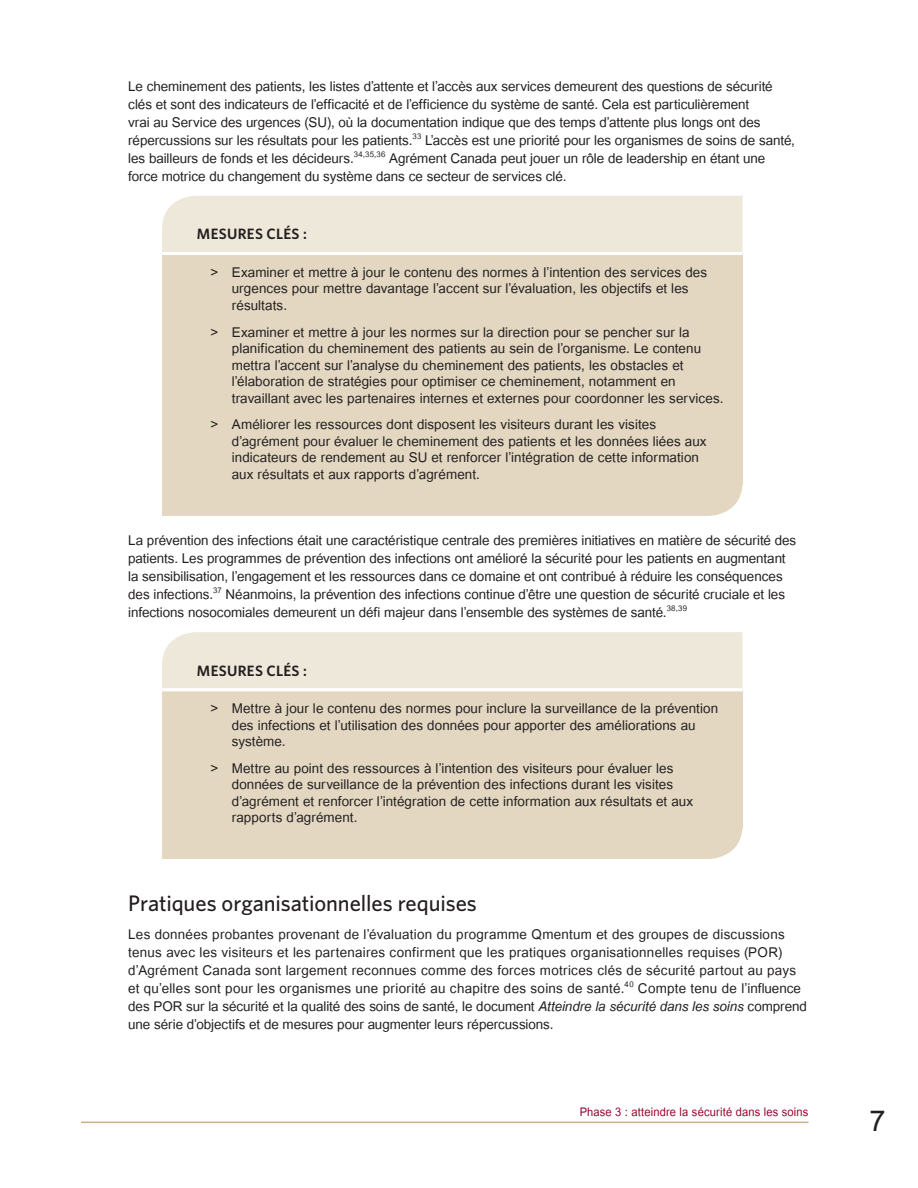
<style>
.page{position:relative;width:918px;height:1188px;background:#fff}
.page>*{position:absolute;margin:0;border:0;box-sizing:border-box;transform-origin:0 0}
.t1{font:40.5px "Utsaah";color:#231f20}
.heading_4{font:500 22.5px "Whitney";letter-spacing:-.005em;color:#231f20}
.key_action_bullet{font:18.75px/18px "Utsaah";color:#231f20}
.t2{font:16.5px "Utsaah";letter-spacing:.01em;color:#98012d;scale:.94 1}
.t3{font:600 15px "Whitney";letter-spacing:.025em;color:#231f20}
.s1{font-style:italic}
</style>
<div class="page">
<hr style="left:81px;top:1122px;width:727px;height:1px;background:#c8b08b">
<div style="left:162px;top:196px;width:580px;height:56px;background:#eee8da"></div>
<div style="left:162px;top:254px;width:580px;height:231px;background:#e3d7c1"></div>
<hr style="left:162px;top:252px;width:580px;height:3px;background:#fff">
<div style="left:162px;top:632px;width:580px;height:56px;background:#eee8da"></div>
<div style="left:162px;top:690px;width:580px;height:138px;background:#e3d7c1"></div>
<hr style="left:162px;top:688px;width:580px;height:3px;background:#fff">
<div style="left:162px;top:485px;width:580px;height:31px;background:#e3d7c1"></div>
<div style="left:162px;top:828px;width:580px;height:31px;background:#e3d7c1"></div>
<p class="key_action_bullet" style="left:128px;top:78px;width:668px">Le cheminement des patients, les listes d’attente et l’accès aux services demeurent des questions de sécurité clés et sont des indicateurs de l’efficacité et de l’efficience du système de santé. Cela est particulièrement<br>vrai au Service des urgences (SU), où la documentation indique que des temps d’attente plus longs ont des répercussions sur les résultats pour les patients.<sup>33</sup> L’accès est une priorité pour les organismes de soins de santé, les bailleurs de fonds et les décideurs.<sup>34,35,36</sup> Agrément Canada peut jouer un rôle de leadership en étant une force motrice du changement du système dans ce secteur de services clé.</p>
<p class="t3" style="left:197px;top:224px;width:112px">MESURES CLÉS :</p>
<p class="key_action_bullet" style="left:232px;top:265px;width:477px;line-height:16.5px;text-indent:-21px">&gt; Examiner et mettre à jour le contenu des normes à l’intention des services des urgences pour mettre davantage l’accent sur l’évaluation, les objectifs et les résultats.</p>
<p class="key_action_bullet" style="left:232px;top:325px;width:493px;line-height:16.5px;text-indent:-21px">&gt; Examiner et mettre à jour les normes sur la direction pour se pencher sur la planification du cheminement des patients au sein de l’organisme. Le contenu mettra l’accent sur l’analyse du cheminement des patients, les obstacles et l’élaboration de stratégies pour optimiser ce cheminement, notamment en travaillant avec les partenaires internes et externes pour coordonner les services.</p>
<p class="key_action_bullet" style="left:232px;top:418px;width:476px;line-height:16.5px;text-indent:-21px">&gt; Améliorer les ressources dont disposent les visiteurs durant les visites d’agrément pour évaluer le cheminement des patients et les données liées aux indicateurs de rendement au SU et renforcer l’intégration de cette information aux résultats et aux rapports d’agrément.</p>
<p class="key_action_bullet" style="left:128px;top:533px;width:670px">La prévention des infections était une caractéristique centrale des premières initiatives en matière de sécurité des patients. Les programmes de prévention des infections ont amélioré la sécurité pour les patients en augmentant la sensibilisation, l’engagement et les ressources dans ce domaine et ont contribué à réduire les conséquences des infections.<sup>37</sup> Néanmoins, la prévention des infections continue d’être une question de sécurité cruciale et les infections nosocomiales demeurent un défi majeur dans l’ensemble des systèmes de santé.<sup>38,39</sup></p>
<p class="t3" style="left:197px;top:661px;width:112px">MESURES CLÉS :</p>
<p class="key_action_bullet" style="left:232px;top:702px;width:488px;line-height:16.5px;text-indent:-21px">&gt; Mettre à jour le contenu des normes pour inclure la surveillance de la prévention des infections et l’utilisation des données pour apporter des améliorations au système.</p>
<p class="key_action_bullet" style="left:232px;top:761px;width:463px;line-height:16.5px;text-indent:-21px">&gt; Mettre au point des ressources à l’intention des visiteurs pour évaluer les données de surveillance de la prévention des infections durant les visites d’agrément et renforcer l’intégration de cette information aux résultats et aux rapports d’agrément.</p>
<p class="heading_4" style="left:128px;top:888px;width:350px">Pratiques organisationnelles requises</p>
<p class="key_action_bullet" style="left:128px;top:927px;width:680px">Les données probantes provenant de l’évaluation du programme Qmentum et des groupes de discussions tenus avec les visiteurs et les partenaires confirment que les pratiques organisationnelles requises (POR) d’Agrément Canada sont largement reconnues comme des forces motrices clés de sécurité partout au pays et qu’elles sont pour les organismes une priorité au chapitre des soins de santé.<sup>40</sup> Compte tenu de l’influence des POR sur la sécurité et la qualité des soins de santé, le document <span class="s1">Atteindre la sécurité dans les soins</span> comprend une série d’objectifs et de mesures pour augmenter leurs répercussions.</p>
<p class="t2" style="left:580px;top:1104px;width:245px">Phase 3 : atteindre la sécurité dans les soins</p>
<h1 class="t1" style="left:869px;top:1101px;width:18px">7</h1>
</div>
